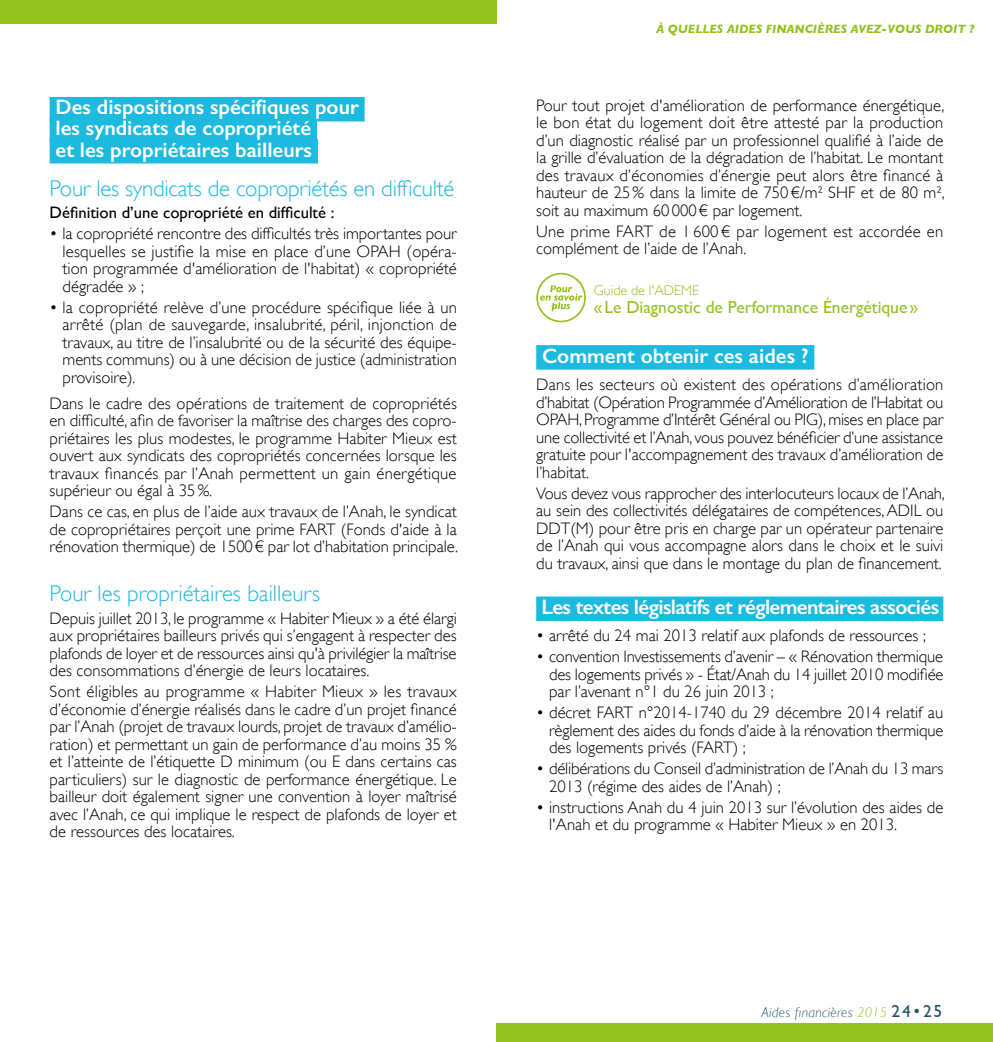
<style>
.page{position:relative;width:993px;height:1042px;background:#fff}
.page>*{position:absolute;margin:0;border:0;box-sizing:border-box;transform-origin:0 0}
.t1{font:300 22.75px "Gill Sans";letter-spacing:-.01em;color:#1dbadf}
.t2{font:600 21px/21px "Gill Sans";color:#fff}
.t3{font:600 21px "Gill Sans";letter-spacing:-.03em;color:#fff}
.t4{font:17.5px "Gill Sans";color:#95c11f}
.t5{font:300 16.62px/17.5px "Gill Sans";color:#000;text-align:justify}
.t6{font:16.62px "Gill Sans";color:#000}
.t7{font:italic 300 14px "Gill Sans";letter-spacing:.02em;color:#255769}
.t8{font:300 14px "Gill Sans";color:#95c11f}
.t9{font:italic 700 12.25px "Gill Sans";color:#95c11f}
.s1{color:#95c11f}
.s2{font-weight:400;font-style:normal;font-size:17.5px}
.s3{font-style:normal;font-size:17.5px}
</style>
<div class="page">
<div style="left:0;top:0;width:496px;height:24px;background:#95c11f"></div>
<div style="left:496px;top:1023px;width:496px;height:19px;background:#95c11f"></div>
<div style="left:50px;top:97px;width:314px;height:24px;background:#1dbadf"></div>
<div style="left:50px;top:118px;width:267px;height:24px;background:#1dbadf"></div>
<div style="left:50px;top:139px;width:268px;height:24px;background:#1dbadf"></div>
<div style="left:536px;top:345px;width:278px;height:25px;background:#1dbadf"></div>
<div style="left:536px;top:596px;width:407px;height:25px;background:#1dbadf"></div>
<svg style="left:536px;top:273px;width:49px;height:49px"></svg>
<p class="t2" style="left:55px;top:97px;width:305px">Des dispositions spécifiques pour les syndicats de copropriété<br>et les propriétaires bailleurs</p>
<h1 class="t1" style="left:50px;top:175px;width:406px">Pour les syndicats de copropriétés en difficulté</h1>
<p class="t6" style="left:50px;top:203px;width:286px">Définition d’une copropriété en difficulté :</p>
<p class="t5" style="left:63px;top:225px;width:395px;text-indent:-13px">• la copropriété rencontre des difficultés très importantes pour lesquelles se justifie la mise en place d’une OPAH (opéra&shy;tion programmée d'amélioration de l'habitat) « copropriété dégradée » ;</p>
<p class="t5" style="left:63px;top:298px;width:396px;text-indent:-13px">• la copropriété relève d’une procédure spécifique liée à un arrêté (plan de sauvegarde, insalubrité, péril, injonction de travaux, au titre de l’insalubrité ou de la sécurité des équipe&shy;ments communs) ou à une décision de justice (administration provisoire).</p>
<p class="t5" style="left:50px;top:394px;width:408px">Dans le cadre des opérations de traitement de copropriétés en difficulté, afin de favoriser la maîtrise des charges des copro&shy;priétaires les plus modestes, le programme Habiter Mieux est ouvert aux syndicats des copropriétés concernées lorsque les travaux financés par l’Anah permettent un gain énergétique supérieur ou égal à 35%.</p>
<p class="t5" style="left:50px;top:503px;width:410px">Dans ce cas, en plus de l’aide aux travaux de l’Anah, le syndicat de copropriétaires perçoit une prime FART (Fonds d'aide à la rénovation thermique) de 1500€ par lot d’habitation principale.</p>
<h1 class="t1" style="left:50px;top:580px;width:272px">Pour les propriétaires bailleurs</h1>
<p class="t5" style="left:50px;top:609px;width:408px">Depuis juillet 2013, le programme « Habiter Mieux » a été élargi aux propriétaires bailleurs privés qui s’engagent à respecter des plafonds de loyer et de ressources ainsi qu'à privilégier la maîtrise des consommations d’énergie de leurs locataires.</p>
<p class="t5" style="left:50px;top:683px;width:408px">Sont éligibles au programme « Habiter Mieux » les travaux d’économie d’énergie réalisés dans le cadre d’un projet financé par l’Anah (projet de travaux lourds, projet de travaux d’amélio&shy;ration) et permettant un gain de performance d’au moins 35 % et l’atteinte de l’étiquette D minimum (ou E dans certains cas particuliers) sur le diagnostic de performance énergétique. Le bailleur doit également signer une convention à loyer maîtrisé avec l’Anah, ce qui implique le respect de plafonds de loyer et de ressources des locataires.</p>
<p class="t9" style="left:656px;top:22px;width:320px">À QUELLES AIDES FINANCIÈRES AVEZ-VOUS DROIT ?</p>
<p class="t5" style="left:536px;top:96px;width:410px">Pour tout projet d'amélioration de performance énergétique, le bon état du logement doit être attesté par la production d’un diagnostic réalisé par un professionnel qualifié à l’aide de la grille d’évaluation de la dégradation de l’habitat. Le montant des travaux d’économies d’énergie peut alors être financé à hauteur de 25% dans la limite de 750€/m² SHF et de 80 m², soit au maximum 60000€ par logement.</p>
<p class="t5" style="left:536px;top:222px;width:408px">Une prime FART de 1 600 € par logement est accordée en complément de l’aide de l’Anah.</p>
<p class="t8" style="left:593px;top:283px;width:107px">Guide de l'ADEME</p>
<p class="t4" style="left:593px;top:297px;width:326px">« Le Diagnostic de Performance Énergétique »</p>
<p class="t2" style="left:542px;top:345px;width:268px">Comment obtenir ces aides ?</p>
<p class="t5" style="left:536px;top:376px;width:408px">Dans les secteurs où existent des opérations d’amélioration d’habitat (Opération Programmée d’Amélioration de l’Habitat ou OPAH, Programme d’Intérêt Général ou PIG), mises en place par une collectivité et l’Anah, vous pouvez bénéficier d’une assistance gratuite pour l'accompagnement des travaux d’amélioration de l’habitat.</p>
<p class="t5" style="left:536px;top:484px;width:410px">Vous devez vous rapprocher des interlocuteurs locaux de l’Anah, au sein des collectivités délégataires de compétences, ADIL ou DDT(M) pour être pris en charge par un opérateur partenaire de l’Anah qui vous accompagne alors dans le choix et le suivi du travaux, ainsi que dans le montage du plan de financement.</p>
<p class="t3" style="left:541px;top:594px;width:399px">Les textes législatifs et réglementaires associés</p>
<p class="t5" style="left:536px;top:627px;width:391px">• arrêté du 24 mai 2013 relatif aux plafonds de ressources ;</p>
<p class="t5" style="left:549px;top:648px;width:395px;text-indent:-13px">• convention Investissements d’avenir – « Rénovation thermique des logements privés » - État/Anah du 14 juillet 2010 modifiée par l’avenant n°1 du 26 juin 2013 ;</p>
<p class="t5" style="left:549px;top:704px;width:396px;text-indent:-13px">• décret FART n°2014-1740 du 29 décembre 2014 relatif au règlement des aides du fonds d’aide à la rénovation thermique des logements privés (FART) ;</p>
<p class="t5" style="left:549px;top:760px;width:395px;text-indent:-13px">• délibérations du Conseil d’administration de l’Anah du 13 mars<br>2013 (régime des aides de l’Anah) ;</p>
<p class="t5" style="left:549px;top:798px;width:395px;text-indent:-13px">• instructions Anah du 4 juin 2013 sur l’évolution des aides de l'Anah et du programme « Habiter Mieux » en 2013.</p>
<p class="t7" style="left:761px;top:1004px;width:182px">Aides financières <span class="s1">2015</span> <span class="s2">24</span><span class="s3">•</span><span class="s2">25</span></p>
</div>
